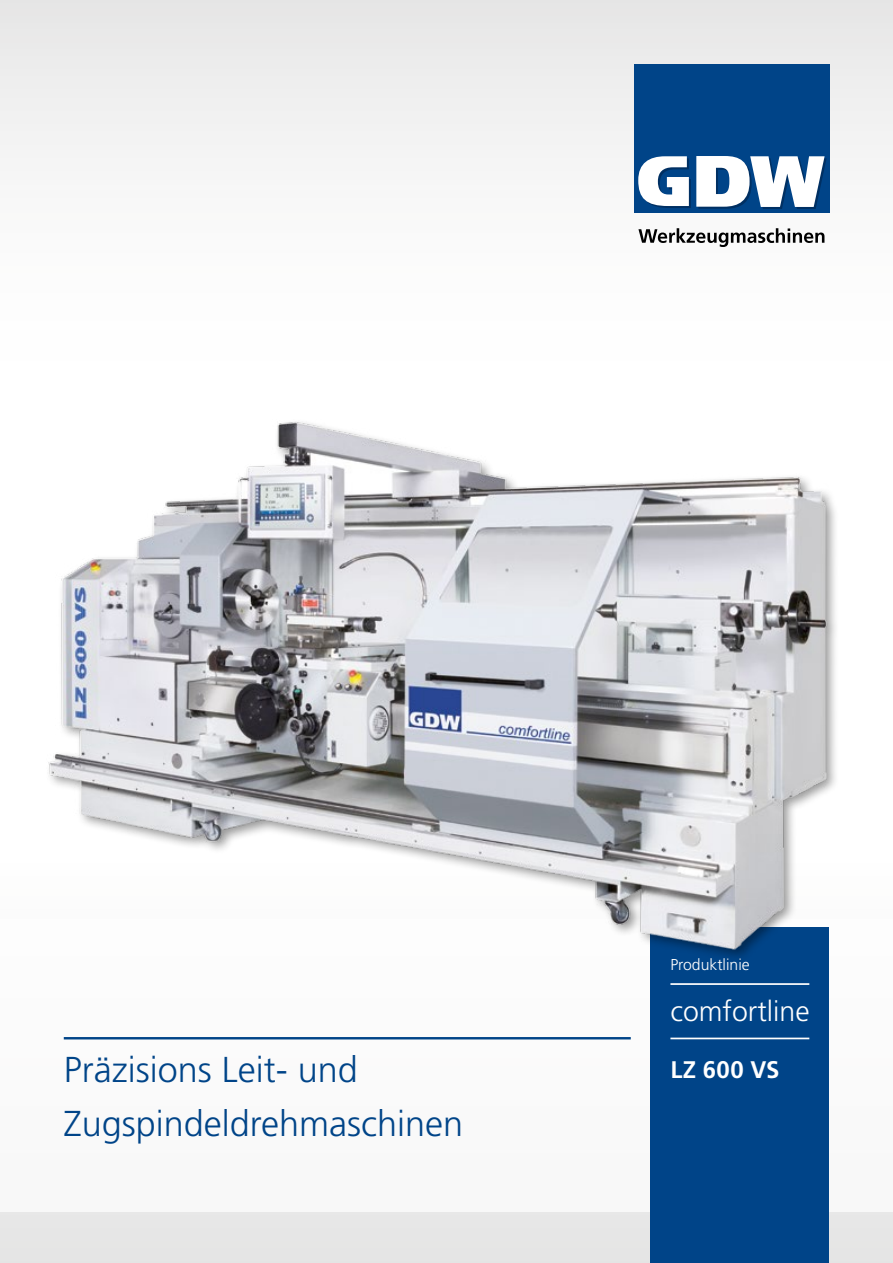
<style>
.page{position:relative;width:893px;height:1263px;background:#fff}
.page>*{position:absolute;margin:0;border:0;box-sizing:border-box;transform-origin:0 0}
.t1{font:300 36px/54px "Frutiger LT Std";color:#048}
.t2{font:300 28.5px "Frutiger LT Std";color:#fff}
.t3{font:700 24px "Frutiger LT Std";letter-spacing:.015em;color:#fff}
.t4{font:300 15.75px "Frutiger LT Std";color:#fff}
</style>
<div class="page">
<div style="left:0;top:850px;width:893px;height:413px;background:#e6e6e6"></div>
<div style="left:0;top:0;width:893px;height:412px;background:linear-gradient(to bottom,#e9e9e9,#fff)"></div>
<div style="left:0;top:919px;width:893px;height:293px;background:#fff"></div>
<div style="left:634px;top:64px;width:195px;height:148px;background:#048"></div>
<svg style="left:638px;top:156px;width:189px;height:53px"></svg>
<svg style="left:638px;top:228px;width:186px;height:19px"></svg>
<div style="left:651px;top:927px;width:178px;height:336px;background:#048"></div>
<hr style="left:670px;top:1037px;width:139px;height:2px;background:#fff">
<hr style="left:670px;top:983px;width:139px;height:2px;background:#fff">
<hr style="left:64px;top:1037px;width:567px;height:2px;background:#048">
<img style="left:13px;top:403px;width:872px;height:569px">
<p class="t1" style="left:64px;top:1043px;width:401px">Präzisions Leit- und<br>Zugspindeldrehmaschinen</p>
<p class="t4" style="left:670px;top:955px;width:81px">Produktlinie</p>
<p class="t2" style="left:670px;top:995px;width:141px">comfortline</p>
<p class="t3" style="left:670px;top:1055px;width:111px">LZ 600 VS</p>
</div>
